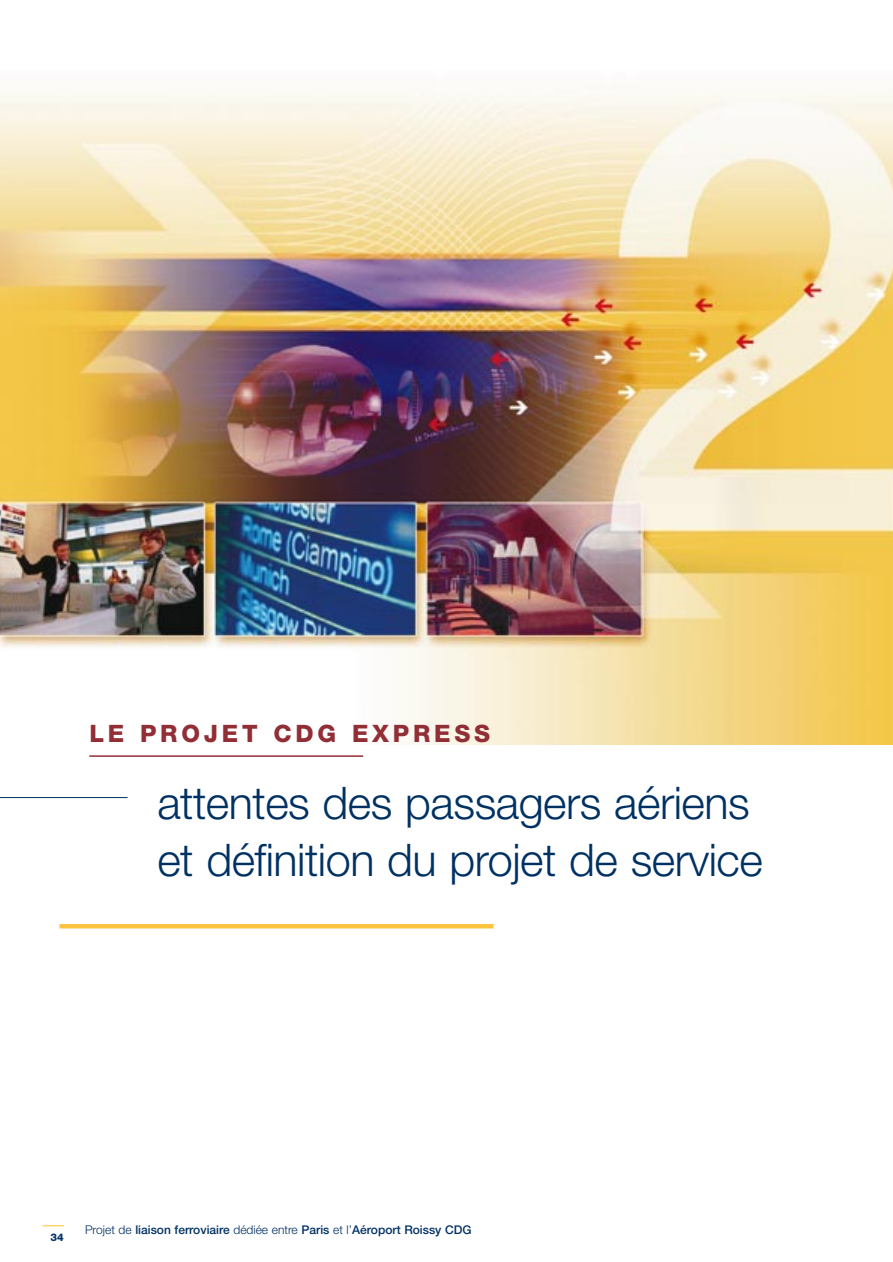
<style>
.page{position:relative;width:893px;height:1262px;background:#fff}
.page>*{position:absolute;margin:0;border:0;box-sizing:border-box;transform-origin:0 0}
.t1{font:300 45px/57px "Helvetica Neue";letter-spacing:-.01em;color:#003163}
.t2{font:800 24px "Helvetica Neue";letter-spacing:.155em;color:#912e36}
.t3{font:500 12px "Helvetica Neue";color:#003163}
.t4{font:800 10.5px "Helvetica Neue";color:#003163}
.s1{font-weight:300}
</style>
<div class="page">
<img style="left:0;top:92px;width:892px;height:652px">
<svg style="left:43px;top:1225px;width:21px;height:1px"></svg>
<hr style="left:89px;top:755px;width:274px;height:2px;background:#912e36">
<hr style="left:59px;top:924px;width:434px;height:4px;background:#fec340">
<hr style="left:0;top:797px;width:128px;height:1px;background:#003163">
<h2 class="t2" style="left:89px;top:725px;width:402px">LE PROJET CDG EXPRESS</h2>
<h1 class="t1" style="left:157px;top:778px;width:607px">attentes des passagers aériens et définition du projet de service</h1>
<p class="t4" style="left:51px;top:1233px;width:15px">34</p>
<p class="t3" style="left:85px;top:1225px;width:388px"><span class="s1">Projet de</span> liaison ferroviaire <span class="s1">dédiée entre</span> Paris <span class="s1">et l’</span>Aéroport Roissy CDG</p>
</div>
